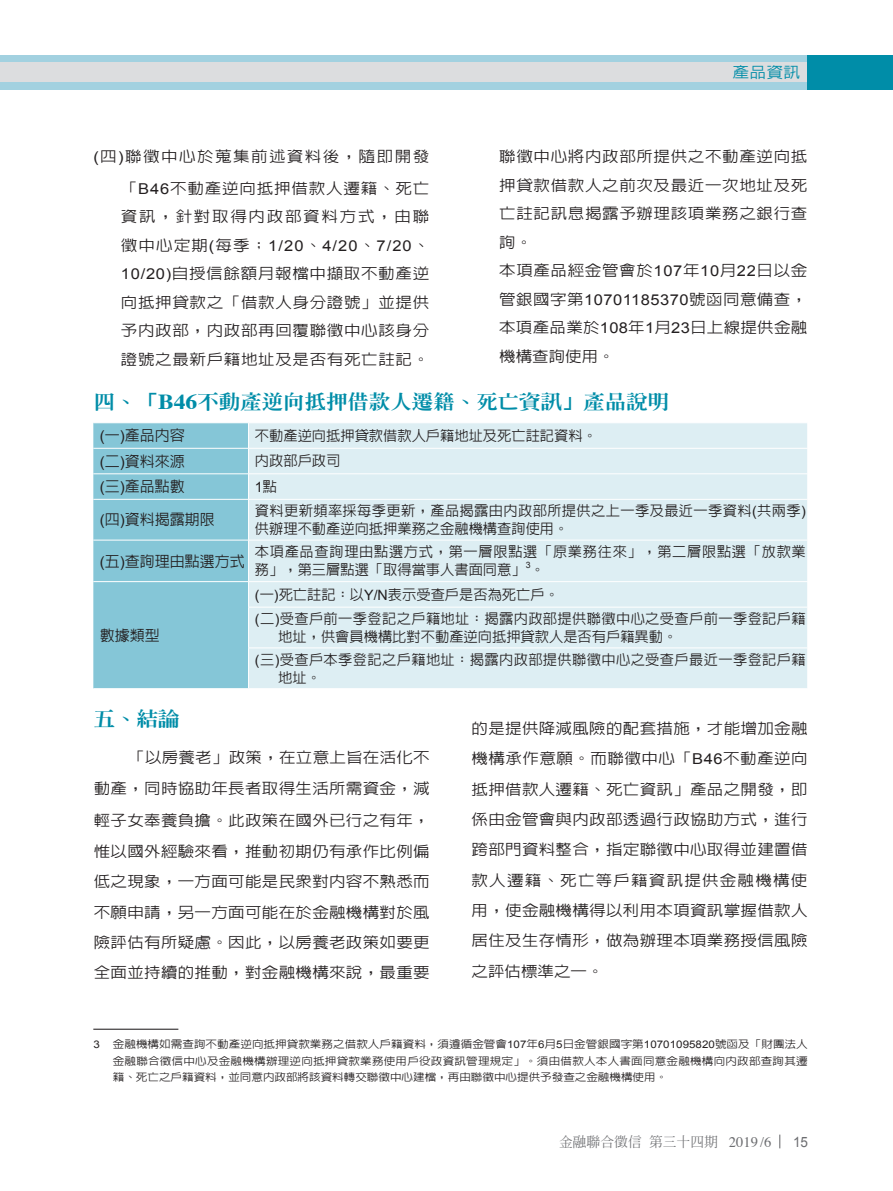
<style>
.page{position:relative;width:893px;height:1191px;background:#fff}
.page>*{position:absolute;margin:0;border:0;box-sizing:border-box;transform-origin:0 0}
._03_大標題{font:800 19.5px "AR Ming B5";color:#008da8;scale:1.1 1}
.t1{font:500 15.3px "AR Hei B5";color:#008da8;scale:1.1 1}
._07_內文{font:500 15px/28.5px "AR Hei B5";letter-spacing:.03em;color:#231f20;text-align:justify;scale:1.1 1}
._07_內文-2{font:500 15px/31.8px "AR Hei B5";letter-spacing:.09em;color:#231f20;text-align:right;scale:1.1 1}
._07_內文-3{font:500 15px "AR Hei B5";letter-spacing:.03em;color:#231f20}
._07_內文-4{font:500 15px "AR Hei B5";color:#231f20}
._07_內文-5{font:500 14.25px/18px "AR Hei B5";letter-spacing:.025em;color:#231f20}
._07_內文-6{font:500 14.25px/18.3px "AR Hei B5";letter-spacing:.045em;color:#231f20}
._07_內文-7{font:500 14.25px "AR Hei B5";color:#231f20}
.t2{font:14.25px "Arial";color:#6c6d70;scale:.95 1}
._07_內文-8{font:14.25px "Arial";color:#231f20}
.t3{font:500 13.8px "AR Ming B5";color:#6c6d70}
._11_備註{font:500 10.5px/16.5px "AR Hei B5";color:#231f20;text-align:justify;scale:1.1 1}
._07_內文-9{font:8.7px "Arial";color:#231f20}
.s1{font-family:"Arial";font-weight:400}
.s2{font-family:"Times";font-weight:700;font-size:21.45px}
.s3{font-family:"AR Hei B5";font-weight:500}
.s4{font-family:"Times";font-weight:400;font-size:14.55px}
</style>
<div class="page">
<div style="left:0;top:55px;width:893px;height:34px;background:#a2d1e0"></div>
<div style="left:0;top:62px;width:893px;height:20px;background:#dcdddf"></div>
<div style="left:808px;top:55px;width:85px;height:34px;background:#008da8"></div>
<svg style="left:779px;top:1134px;width:1px;height:14px"></svg>
<hr style="left:93px;top:1028px;width:85px;height:1px;background:#231f20">
<div style="left:249px;top:423px;width:558px;height:265px;background:#ddeef3"></div>
<hr style="left:249px;top:448px;width:559px;height:1px;background:#fff">
<hr style="left:249px;top:473px;width:559px;height:1px;background:#fff">
<hr style="left:249px;top:499px;width:559px;height:1px;background:#fff">
<hr style="left:249px;top:540px;width:559px;height:1px;background:#fff">
<hr style="left:249px;top:581px;width:559px;height:1px;background:#fff">
<div style="left:93px;top:423px;width:156px;height:265px;background:#85c6d7"></div>
<hr style="left:248px;top:607px;width:560px;height:1px;background:#fff">
<hr style="left:248px;top:607px;width:1px;height:40px;background:#fff">
<hr style="left:248px;top:647px;width:560px;height:1px;background:#fff">
<hr style="left:248px;top:648px;width:1px;height:40px;background:#fff">
<p class="_07_內文-2" style="left:93px;top:140px;width:307px"><span class="s1">(</span>四<span class="s1">)</span>聯徵中心於蒐集前述資料後，隨即開發「<span class="s1">B46</span>不動產逆向抵押借款人遷籍、死亡</p>
<p class="_07_內文" style="left:121px;top:202px;width:282px">資訊，針對取得內政部資料方式，由聯徵中心定期<span class="s1">(</span>每季；<span class="s1">1/20</span>、<span class="s1">4/20</span>、<span class="s1">7/20</span>、<span class="s1">10/20)</span>自授信餘額月報檔中擷取不動產逆向抵押貸款之「借款人身分證號」並提供予內政部，內政部再回覆聯徵中心該身分證號之最新戶籍地址及是否有死亡註記。</p>
<p class="t1" style="left:732px;top:65px;width:63px">產品資訊</p>
<p class="_07_內文" style="left:499px;top:142px;width:282px">聯徵中心將內政部所提供之不動產逆向抵押貸款借款人之前次及最近一次地址及死亡註記訊息揭露予辦理該項業務之銀行查詢。</p>
<p class="_07_內文" style="left:499px;top:256px;width:282px">本項產品經金管會於<span class="s1">107</span>年<span class="s1">10</span>月<span class="s1">22</span>日以金管銀國字第<span class="s1">10701185370</span>號函同意備查，本項產品業於<span class="s1">108</span>年<span class="s1">1</span>月<span class="s1">23</span>日上線提供金融機構查詢使用。</p>
<p class="_03_大標題" style="left:94px;top:392px;width:525px">四、「<span class="s2">B46</span>不動產逆向抵押借款人遷籍、死亡資訊」產品說明</p>
<p class="_07_內文-3" style="left:100px;top:428px;width:86px"><span class="s1">(</span>一<span class="s1">)</span>產品內容</p>
<p class="_07_內文-7" style="left:255px;top:428px;width:344px">不動產逆向抵押貸款借款人戶籍地址及死亡註記資料。</p>
<p class="_07_內文-3" style="left:100px;top:453px;width:86px"><span class="s1">(</span>二<span class="s1">)</span>資料來源</p>
<p class="_07_內文-5" style="left:255px;top:452px;width:87px">內政部戶政司</p>
<p class="_07_內文-3" style="left:100px;top:479px;width:86px"><span class="s1">(</span>三<span class="s1">)</span>產品點數</p>
<p class="_07_內文-8" style="left:255px;top:477px;width:24px">1<span class="s3">點</span></p>
<p class="_07_內文-3" style="left:100px;top:512px;width:116px"><span class="s1">(</span>四<span class="s1">)</span>資料揭露期限</p>
<p class="_07_內文-5" style="left:255px;top:502px;width:552px">資料更新頻率採每季更新，產品揭露由內政部所提供之上一季及最近一季資料<span class="s1">(</span>共兩季<span class="s1">)</span>供辦理不動產逆向抵押業務之金融機構查詢使用。</p>
<p class="_07_內文-4" style="left:100px;top:553px;width:146px"><span class="s1">(</span>五<span class="s1">)</span>查詢理由點選方式</p>
<p class="_07_內文-6" style="left:255px;top:542px;width:552px">本項產品查詢理由點選方式，第一層限點選「原業務往來」，第二層限點選「放款業務」，第三層點選「取得當事人書面同意」。</p>
<p class="_07_內文-9" style="left:526px;top:559px;width:6px">3</p>
<p class="_07_內文-3" style="left:100px;top:627px;width:61px">數據類型</p>
<p class="_07_內文-7" style="left:255px;top:587px;width:305px"><span class="s1">(</span>一<span class="s1">)</span>死亡註記：以<span class="s1">Y/N</span>表示受查戶是否為死亡戶。</p>
<p class="_07_內文-5" style="left:278px;top:609px;width:529px;text-indent:-23px"><span class="s1">(</span>二<span class="s1">)</span>受查戶前一季登記之戶籍地址：揭露內政部提供聯徵中心之受查戶前一季登記戶籍地址，供會員機構比對不動產逆向抵押貸款人是否有戶籍異動。</p>
<p class="_07_內文-5" style="left:278px;top:650px;width:529px;text-indent:-23px"><span class="s1">(</span>三<span class="s1">)</span>受查戶本季登記之戶籍地址：揭露內政部提供聯徵中心之受查戶最近一季登記戶籍地址。</p>
<p class="_03_大標題" style="left:94px;top:709px;width:80px">五、結論</p>
<p class="_07_內文" style="left:94px;top:741px;width:307px;line-height:30.8px;text-indent:34px">「以房養老」政策，在立意上旨在活化不動產，同時協助年長者取得生活所需資金，減輕子女奉養負擔。此政策在國外已行之有年，惟以國外經驗來看，推動初期仍有承作比例偏低之現象，一方面可能是民眾對內容不熟悉而不願申請，另一方面可能在於金融機構對於風險評估有所疑慮。因此，以房養老政策如要更全面並持續的推動，對金融機構來說，最重要</p>
<p class="_07_內文" style="left:472px;top:713px;width:307px;line-height:30.3px">的是提供降減風險的配套措施，才能增加金融機構承作意願。而聯徵中心「<span class="s1">B46</span>不動產逆向抵押借款人遷籍、死亡資訊」產品之開發，即係由金管會與內政部透過行政協助方式，進行跨部門資料整合，指定聯徵中心取得並建置借款人遷籍、死亡等戶籍資訊提供金融機構使用，使金融機構得以利用本項資訊掌握借款人居住及生存情形，做為辦理本項業務授信風險之評估標準之一。</p>
<p class="_11_備註" style="left:113px;top:1035px;width:633px;text-indent:-19px"><span class="s1">3</span> 金融機構如需查詢不動產逆向抵押貸款業務之借款人戶籍資料，須遵循金管會<span class="s1">107</span>年<span class="s1">6</span>月<span class="s1">5</span>日金管銀國字第<span class="s1">10701095820</span>號函及「財團法人金融聯合徵信中心及金融機構辦理逆向抵押貸款業務使用戶役政資訊管理規定」。須由借款人本人書面同意金融機構向內政部查詢其遷籍、死亡之戶籍資料，並同意內政部將該資料轉交聯徵中心建檔，再由聯徵中心提供予發查之金融機構使用。</p>
<p class="t3" style="left:559px;top:1135px;width:214px">金融聯合徵信第三十四期 <span class="s4">2019 /6</span></p>
<p class="t2" style="left:793px;top:1132px;width:17px">15</p>
</div>
